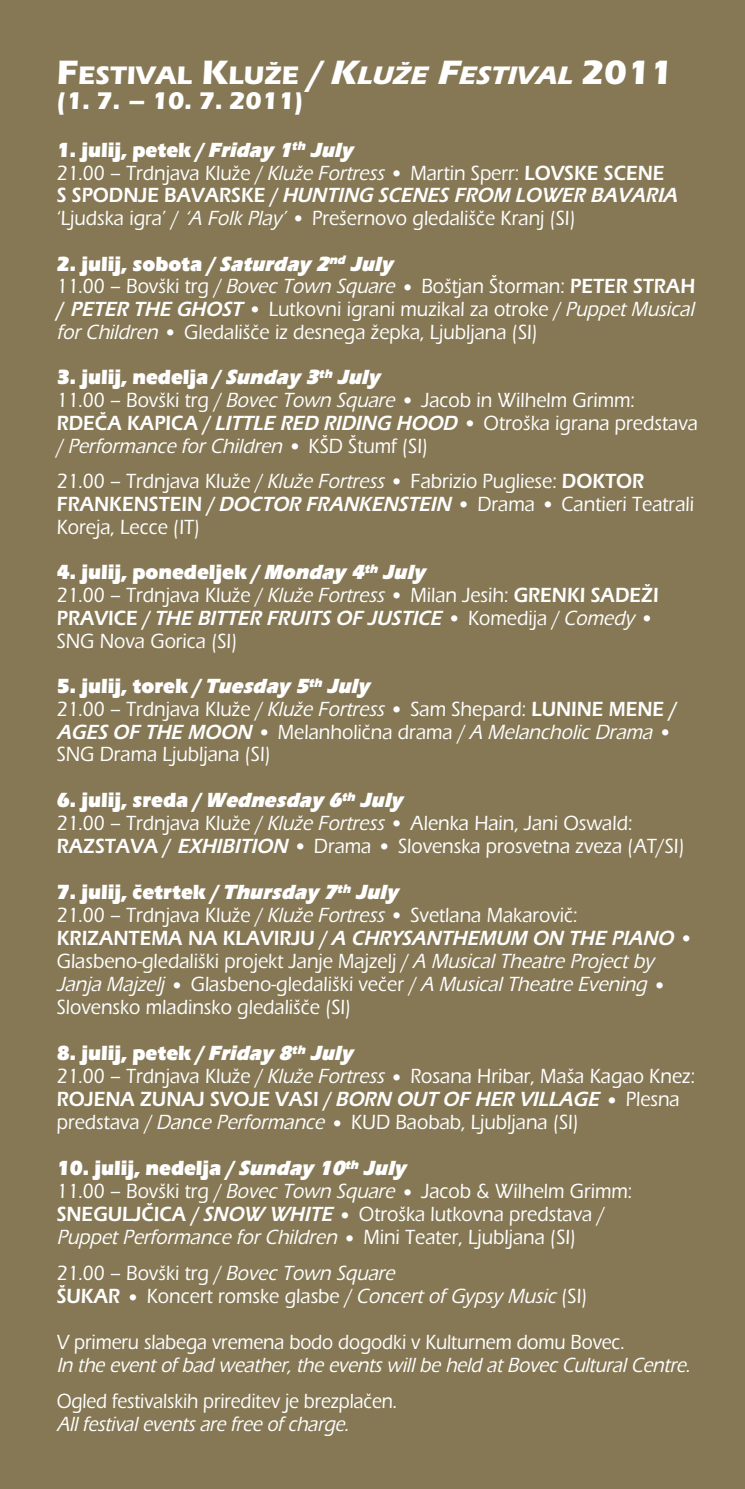
<style>
.page{position:relative;width:745px;height:1489px;background:#fff}
.page>*{position:absolute;margin:0;border:0;box-sizing:border-box;transform-origin:0 0}
.t1{font:700 26.25px "Eras X";color:#fff}
.t2{font:700 25px "Eras X";color:#fff}
.t3{font:500 21.25px/22.8px "Eras X";color:#fff;scale:.9 1}
.t4{font:21.25px "Eras X Ultr";color:#fff;scale:.9 1}
.t5{font:italic 500 21.25px "Eras X";letter-spacing:-.005em;color:#fff;scale:.88 1}
.t6{font:500 21.25px "Eras X";color:#fff;scale:.88 1}
.t7{font:500 21.25px "Eras X";color:#fff;scale:.87 1}
.t8{font:italic 500 21.25px "Eras X";letter-spacing:-.005em;color:#fff;scale:.87 1}
.s1{font-size:35px}
.s2{font-style:italic;font-size:35px}
.s3{font-style:italic}
.s4{font-size:22.5px}
.s5{font-weight:600}
.s6{font-weight:600;font-style:italic}
</style>
<div class="page">
<div style="left:0;top:0;width:744px;height:1488px;background:#867855"></div>
<p class="t1" style="left:57px;top:59px;width:617px"><span class="s1">F</span>ESTIVAL <span class="s1">K</span>LUŽE <span class="s1">/</span><span class="s2">K</span><span class="s3">LUŽE</span> <span class="s2">F</span><span class="s3">ESTIVAL</span> <span class="s1">2011</span></p>
<p class="t2" style="left:57px;top:85px;width:248px">(1. 7. – 10. 7. 2011)</p>
<p class="t4" style="left:57px;top:137px;width:330px">1. julij, petek /<span class="s3">Friday 1</span><sup>th</sup> <span class="s3">July</span></p>
<p class="t3" style="left:57px;top:161px;width:690px">21.00 – Trdnjava Kluže / <span class="s3">Kluže Fortress</span> <span class="s4">•</span> Martin Sperr: <span class="s5">LOVSKE SCENE<br>S SPODNJE BAVARSKE /</span><span class="s6">HUNTING SCENES FROM LOWER BAVARIA </span>‘Ljudska igra’ / <span class="s3">‘A Folk Play’</span> <span class="s4">•</span> Prešernovo gledališče Kranj (SI)</p>
<p class="t4" style="left:57px;top:251px;width:374px">2. julij, sobota /<span class="s3">Saturday 2</span><sup>nd</sup> <span class="s3">July</span></p>
<p class="t3" style="left:57px;top:275px;width:712px;text-align:justify">11.00 – Bovški trg / <span class="s3">Bovec Town Square</span> <span class="s4">•</span> Boštjan Štorman: <span class="s5">PETER STRAH /</span> <span class="s6">PETER THE GHOST</span> <span class="s4">•</span> Lutkovni igrani muzikal za otroke / <span class="s3">Puppet Musical for Children</span> <span class="s4">•</span> Gledališče iz desnega žepka, Ljubljana (SI)</p>
<p class="t4" style="left:57px;top:364px;width:360px">3. julij, nedelja /<span class="s3">Sunday 3</span><sup>th</sup> <span class="s3">July</span></p>
<p class="t3" style="left:57px;top:388px;width:713px">11.00 – Bovški trg / <span class="s3">Bovec Town Square</span> <span class="s4">•</span> Jacob in Wilhelm Grimm:<br><span class="s5">RDEČA KAPICA /</span> <span class="s6">LITTLE RED RIDING HOOD</span> <span class="s4">•</span> Otroška igrana predstava / <span class="s3">Performance for Children</span> <span class="s4">•</span> KŠD Štumf (SI)</p>
<p class="t3" style="left:57px;top:469px;width:709px">21.00 – Trdnjava Kluže / <span class="s3">Kluže Fortress</span> <span class="s4">•</span> Fabrizio Pugliese: <span class="s5">DOKTOR<br>FRANKENSTEIN /</span> <span class="s6">DOCTOR FRANKENSTEIN</span> <span class="s4">•</span> Drama <span class="s4">•</span> Cantieri Teatrali<br>Koreja, Lecce (IT)</p>
<p class="t4" style="left:57px;top:559px;width:411px">4. julij, ponedeljek /<span class="s3">Monday 4</span><sup>th</sup> <span class="s3">July</span></p>
<p class="t3" style="left:57px;top:583px;width:669px">21.00 – Trdnjava Kluže / <span class="s3">Kluže Fortress</span> <span class="s4">•</span> Milan Jesih: <span class="s5">GRENKI SADEŽI<br>PRAVICE /</span> <span class="s6">THE BITTER FRUITS OF JUSTICE</span> <span class="s4">•</span> Komedija / <span class="s3">Comedy</span> <span class="s4">•<br></span>SNG Nova Gorica (SI)</p>
<p class="t4" style="left:57px;top:673px;width:349px">5. julij, torek /<span class="s3">Tuesday 5</span><sup>th</sup> <span class="s3">July</span></p>
<p class="t3" style="left:57px;top:697px;width:691px">21.00 – Trdnjava Kluže / <span class="s3">Kluže Fortress</span> <span class="s4">•</span> Sam Shepard: <span class="s5">LUNINE MENE /<br></span><span class="s6">AGES OF THE MOON</span> <span class="s4">•</span> Melanholična drama / <span class="s3">A Melancholic Drama</span> <span class="s4">•<br></span>SNG Drama Ljubljana (SI)</p>
<p class="t4" style="left:57px;top:787px;width:386px">6. julij, sreda /<span class="s3">Wednesday 6</span><sup>th</sup> <span class="s3">July</span></p>
<p class="t3" style="left:57px;top:811px;width:698px">21.00 – Trdnjava Kluže / <span class="s3">Kluže Fortress</span> <span class="s4">•</span> Alenka Hain, Jani Oswald:<br><span class="s5">RAZSTAVA /</span> <span class="s6">EXHIBITION</span> <span class="s4">•</span> Drama <span class="s4">•</span> Slovenska prosvetna zveza (AT/SI)</p>
<p class="t4" style="left:57px;top:879px;width:380px">7. julij, četrtek /<span class="s3">Thursday 7</span><sup>th</sup> <span class="s3">July</span></p>
<p class="t3" style="left:57px;top:903px;width:708px">21.00 – Trdnjava Kluže / <span class="s3">Kluže Fortress</span> <span class="s4">•</span> Svetlana Makarovič:<br><span class="s5">KRIZANTEMA NA KLAVIRJU /</span> <span class="s6">A CHRYSANTHEMUM ON THE PIANO</span> <span class="s4">• </span>Glasbeno-gledališki projekt Janje Majzelj / <span class="s3">A Musical Theatre Project by Janja Majzelj</span> <span class="s4">•</span> Glasbeno-gledališki večer / <span class="s3">A Musical Theatre Evening</span> <span class="s4">• </span>Slovensko mladinsko gledališče (SI)</p>
<p class="t4" style="left:57px;top:1040px;width:330px">8. julij, petek /<span class="s3">Friday 8</span><sup>th</sup> <span class="s3">July</span></p>
<p class="t3" style="left:57px;top:1064px;width:710px">21.00 – Trdnjava Kluže / <span class="s3">Kluže Fortress</span> <span class="s4">•</span> Rosana Hribar, Maša Kagao Knez:<br><span class="s5">ROJENA ZUNAJ SVOJE VASI /</span><span class="s6">BORN OUT OF HER VILLAGE</span> <span class="s4">•</span> Plesna predstava / <span class="s3">Dance Performance</span> <span class="s4">•</span> KUD Baobab, Ljubljana (SI)</p>
<p class="t4" style="left:57px;top:1155px;width:389px">10. julij, nedelja /<span class="s3">Sunday 10</span><sup>th</sup> <span class="s3">July</span></p>
<p class="t3" style="left:57px;top:1179px;width:640px">11.00 – Bovški trg / <span class="s3">Bovec Town Square</span> <span class="s4">•</span> Jacob &amp; Wilhelm Grimm:<br><span class="s5">SNEGULJČICA /</span> <span class="s6">SNOW WHITE</span> <span class="s4">•</span> Otroška lutkovna predstava /<br><span class="s3">Puppet Performance for Children</span> <span class="s4">•</span> Mini Teater, Ljubljana (SI)</p>
<p class="t3" style="left:57px;top:1261px;width:590px">21.00 – Bovški trg / <span class="s3">Bovec Town Square<br></span><span class="s5">ŠUKAR</span> <span class="s4">•</span> Koncert romske glasbe / <span class="s3">Concert of Gypsy Music</span> (SI)</p>
<p class="t6" style="left:57px;top:1329px;width:646px">V primeru slabega vremena bodo dogodki v Kulturnem domu Bovec.</p>
<p class="t5" style="left:57px;top:1352px;width:724px">In the event of bad weather, the events will be held at Bovec Cultural Centre.</p>
<p class="t7" style="left:57px;top:1388px;width:392px">Ogled festivalskih prireditev je brezplačen.</p>
<p class="t8" style="left:57px;top:1411px;width:340px">All festival events are free of charge.</p>
</div>
